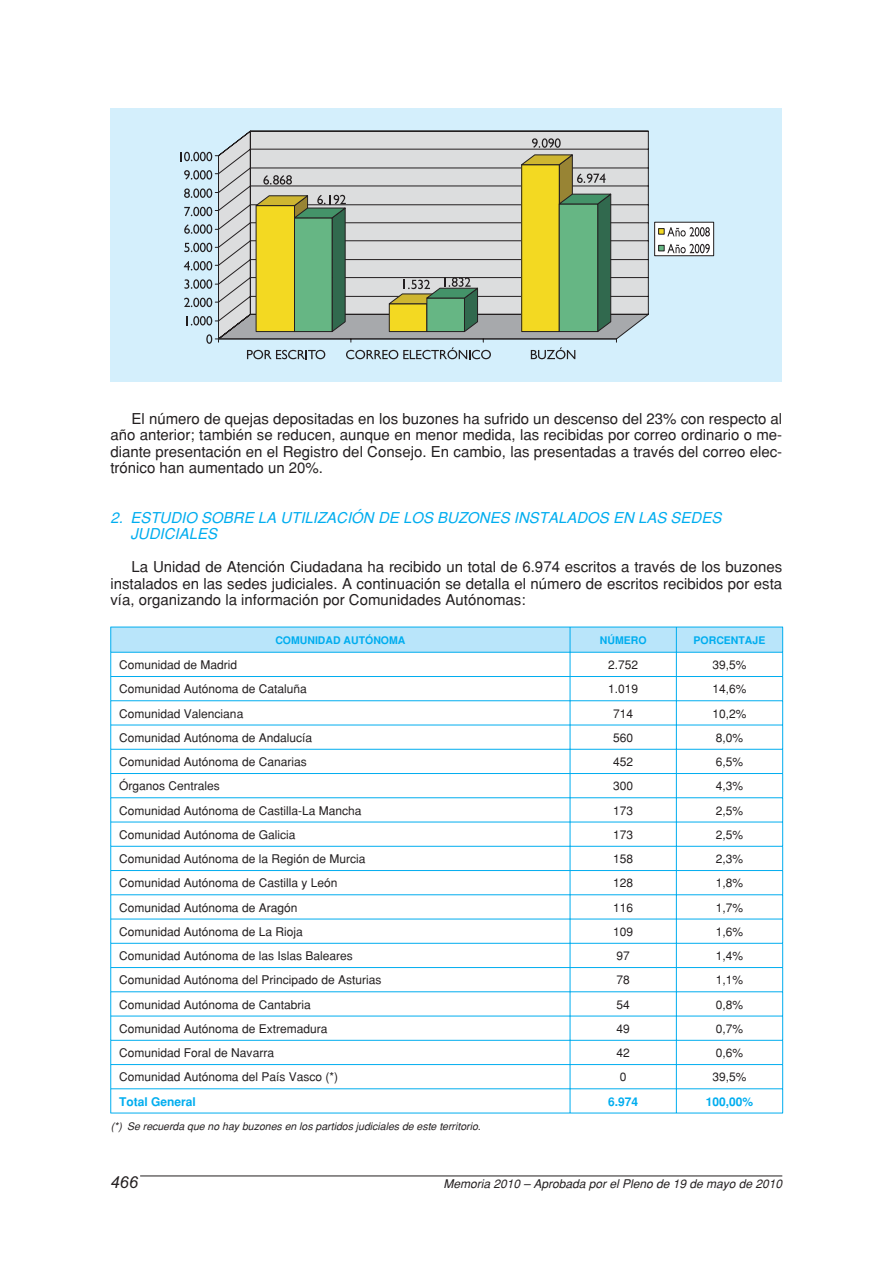
<style>
.page{position:relative;width:893px;height:1263px;background:#fff}
.page>*{position:absolute;margin:0;border:0;box-sizing:border-box;transform-origin:0 0}
.t1{font:italic 16.5px "Arial";color:#231f20}
.t2{font:15px/16.5px "Helvetica";color:#231f20;text-align:justify}
.t3{font:italic 15px/16.5px "Helvetica";color:#00adef}
.t4{font:12px "Helvetica";color:#231f20}
.t5{font:italic 12px "Helvetica";color:#231f20}
.t6{font:700 12px "Helvetica";color:#00adef}
.t7{font:italic 10.5px "Helvetica";color:#231f20}
.t8{font:700 10.5px "Helvetica";color:#00adef}
</style>
<div class="page">
<hr style="left:140px;top:1176px;width:642px;height:1px;background:#231f20">
<div style="left:110px;top:108px;width:672px;height:274px;background:#d4effc"></div>
<div style="left:655px;top:222px;width:59px;height:34px;background:#fff"></div>
<div style="left:654px;top:222px;width:60px;height:34px;border:1px solid #231f20"></div>
<div style="left:658px;top:228px;width:7px;height:7px;border:1px solid #231f20"></div>
<svg style="left:659px;top:227px;width:51px;height:10px"></svg>
<div style="left:658px;top:245px;width:7px;height:6px;border:1px solid #231f20"></div>
<svg style="left:659px;top:244px;width:51px;height:9px"></svg>
<svg style="left:180px;top:131px;width:468px;height:228px"></svg>
<svg style="left:110px;top:627px;width:673px;height:486px"></svg>
<hr style="left:110px;top:1113px;width:673px;height:1px;background:#00adef">
<p class="t2" style="left:110px;top:412px;width:673px;text-indent:21px">El número de quejas depositadas en los buzones ha sufrido un descenso del 23% con respecto al año anterior; también se reducen, aunque en menor medida, las recibidas por correo ordinario o me&shy;diante presentación en el Registro del Consejo. En cambio, las presentadas a través del correo elec&shy;trónico han aumentado un 20%.</p>
<p class="t3" style="left:130px;top:511px;width:592px;text-indent:-20px">2. ESTUDIO SOBRE LA UTILIZACIÓN DE LOS BUZONES INSTALADOS EN LAS SEDES<br>JUDICIALES</p>
<p class="t2" style="left:110px;top:560px;width:673px;text-indent:21px">La Unidad de Atención Ciudadana ha recibido un total de 6.974 escritos a través de los buzones instalados en las sedes judiciales. A continuación se detalla el número de escritos recibidos por esta vía, organizando la información por Comunidades Autónomas:</p>
<p class="t8" style="left:275px;top:636px;width:132px">COMUNIDAD AUTÓNOMA</p>
<p class="t8" style="left:600px;top:636px;width:48px">NÚMERO</p>
<p class="t8" style="left:694px;top:636px;width:73px">PORCENTAJE</p>
<p class="t4" style="left:119px;top:660px;width:120px">Comunidad de Madrid</p>
<p class="t4" style="left:608px;top:660px;width:32px">2.752</p>
<p class="t4" style="left:712px;top:660px;width:36px">39,5%</p>
<p class="t4" style="left:119px;top:685px;width:189px">Comunidad Autónoma de Cataluña</p>
<p class="t4" style="left:608px;top:685px;width:32px">1.019</p>
<p class="t4" style="left:712px;top:685px;width:36px">14,6%</p>
<p class="t4" style="left:119px;top:709px;width:126px">Comunidad Valenciana</p>
<p class="t4" style="left:613px;top:709px;width:22px">714</p>
<p class="t4" style="left:712px;top:709px;width:36px">10,2%</p>
<p class="t4" style="left:119px;top:733px;width:194px">Comunidad Autónoma de Andalucía</p>
<p class="t4" style="left:613px;top:733px;width:22px">560</p>
<p class="t4" style="left:716px;top:733px;width:29px">8,0%</p>
<p class="t4" style="left:119px;top:757px;width:189px">Comunidad Autónoma de Canarias</p>
<p class="t4" style="left:613px;top:757px;width:22px">452</p>
<p class="t4" style="left:716px;top:757px;width:29px">6,5%</p>
<p class="t4" style="left:119px;top:782px;width:102px">Órganos Centrales</p>
<p class="t4" style="left:613px;top:782px;width:22px">300</p>
<p class="t4" style="left:716px;top:782px;width:29px">4,3%</p>
<p class="t4" style="left:119px;top:806px;width:244px">Comunidad Autónoma de Castilla-La Mancha</p>
<p class="t4" style="left:613px;top:806px;width:22px">173</p>
<p class="t4" style="left:716px;top:806px;width:29px">2,5%</p>
<p class="t4" style="left:119px;top:830px;width:178px">Comunidad Autónoma de Galicia</p>
<p class="t4" style="left:613px;top:830px;width:22px">173</p>
<p class="t4" style="left:716px;top:830px;width:29px">2,5%</p>
<p class="t4" style="left:119px;top:854px;width:248px">Comunidad Autónoma de la Región de Murcia</p>
<p class="t4" style="left:613px;top:854px;width:22px">158</p>
<p class="t4" style="left:716px;top:854px;width:29px">2,3%</p>
<p class="t4" style="left:119px;top:879px;width:220px">Comunidad Autónoma de Castilla y León</p>
<p class="t4" style="left:613px;top:879px;width:22px">128</p>
<p class="t4" style="left:716px;top:879px;width:29px">1,8%</p>
<p class="t4" style="left:119px;top:903px;width:180px">Comunidad Autónoma de Aragón</p>
<p class="t4" style="left:613px;top:903px;width:22px">116</p>
<p class="t4" style="left:716px;top:903px;width:29px">1,7%</p>
<p class="t4" style="left:119px;top:927px;width:185px">Comunidad Autónoma de La Rioja</p>
<p class="t4" style="left:613px;top:927px;width:22px">109</p>
<p class="t4" style="left:716px;top:927px;width:29px">1,6%</p>
<p class="t4" style="left:119px;top:951px;width:235px">Comunidad Autónoma de las Islas Baleares</p>
<p class="t4" style="left:616px;top:951px;width:15px">97</p>
<p class="t4" style="left:716px;top:951px;width:29px">1,4%</p>
<p class="t4" style="left:119px;top:976px;width:264px">Comunidad Autónoma del Principado de Asturias</p>
<p class="t4" style="left:616px;top:976px;width:15px">78</p>
<p class="t4" style="left:716px;top:976px;width:29px">1,1%</p>
<p class="t4" style="left:119px;top:1000px;width:193px">Comunidad Autónoma de Cantabria</p>
<p class="t4" style="left:616px;top:1000px;width:15px">54</p>
<p class="t4" style="left:716px;top:1000px;width:29px">0,8%</p>
<p class="t4" style="left:119px;top:1024px;width:210px">Comunidad Autónoma de Extremadura</p>
<p class="t4" style="left:616px;top:1024px;width:15px">49</p>
<p class="t4" style="left:716px;top:1024px;width:29px">0,7%</p>
<p class="t4" style="left:119px;top:1049px;width:156px">Comunidad Foral de Navarra</p>
<p class="t4" style="left:616px;top:1049px;width:15px">42</p>
<p class="t4" style="left:716px;top:1049px;width:29px">0,6%</p>
<p class="t4" style="left:119px;top:1073px;width:220px">Comunidad Autónoma del País Vasco (*)</p>
<p class="t4" style="left:620px;top:1073px;width:8px">0</p>
<p class="t4" style="left:712px;top:1073px;width:36px">39,5%</p>
<p class="t6" style="left:119px;top:1097px;width:78px">Total General</p>
<p class="t6" style="left:608px;top:1097px;width:32px">6.974</p>
<p class="t6" style="left:706px;top:1097px;width:49px">100,00%</p>
<p class="t7" style="left:111px;top:1122px;width:371px">(*) Se recuerda que no hay buzones en los partidos judiciales de este territorio.</p>
<h1 class="t1" style="left:110px;top:1172px;width:29px">466</h1>
<p class="t5" style="left:443px;top:1179px;width:340px">Memoria 2010 – Aprobada por el Pleno de 19 de mayo de 2010</p>
</div>
